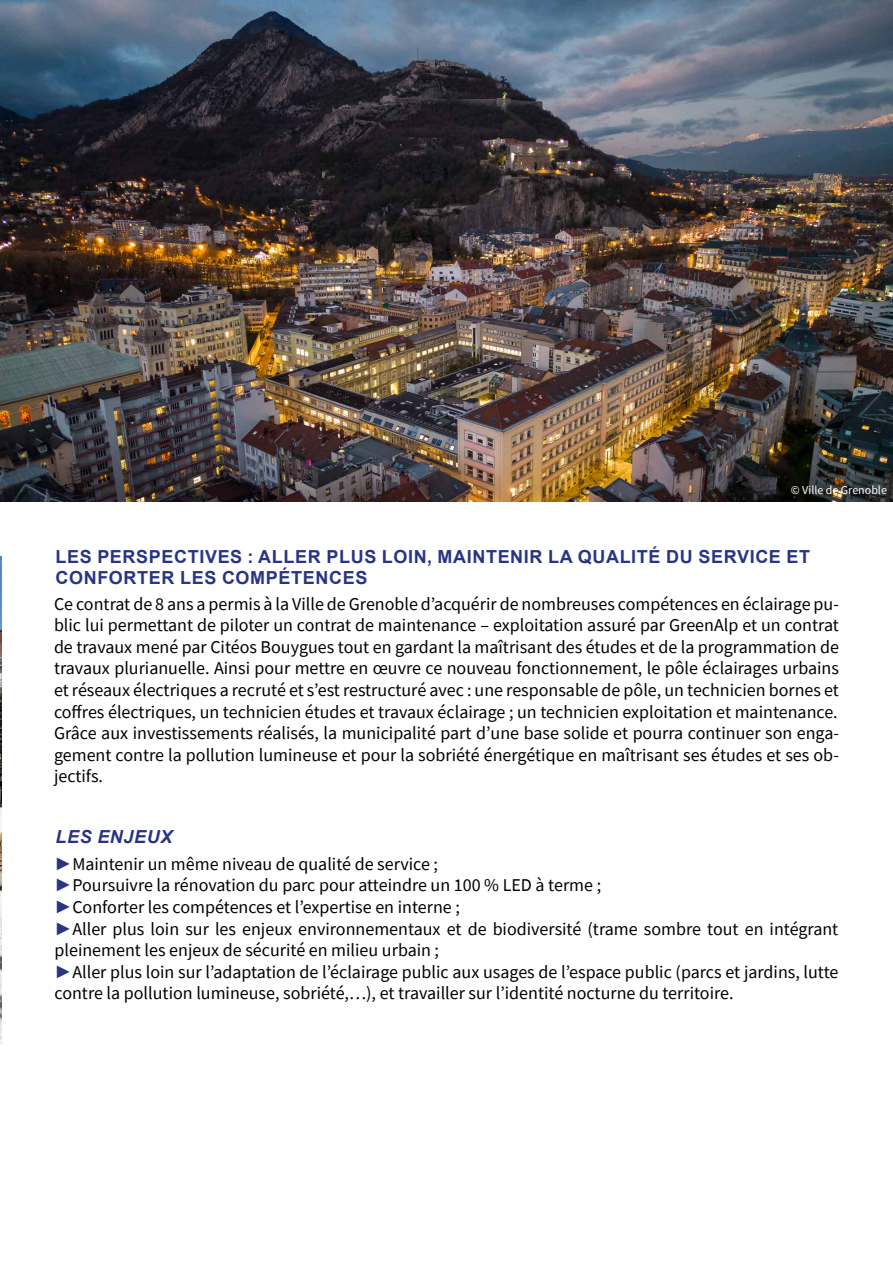
<style>
.page{position:relative;width:893px;height:1263px;background:#fff}
.page>*{position:absolute;margin:0;border:0;box-sizing:border-box;transform-origin:0 0}
.t1{font:18px/21.6px "Source Sans Pro";color:#000}
.t2{font:700 18px/21.6px "Arial";letter-spacing:.035em;color:#283583}
.t3{font:italic 700 18px "Arial";letter-spacing:.035em;color:#283583}
.t4{font:12px "Source Sans Pro";color:#fff}
.s1{font-family:"Arial";font-weight:900;color:#283583}
</style>
<div class="page">
<img style="left:0;top:0;width:893px;height:501px">
<img style="left:0;top:557px;width:1px;height:487px">
<p class="t4" style="left:791px;top:483px;width:98px">© Ville de Grenoble</p>
<p class="t2" style="left:55px;top:546px;width:756px">LES PERSPECTIVES : ALLER PLUS LOIN, MAINTENIR LA QUALITÉ DU SERVICE ET<br>CONFORTER LES COMPÉTENCES</p>
<p class="t1" style="left:54px;top:593px;width:787px;text-align:justify">Ce contrat de 8 ans a permis à la Ville de Grenoble d’acquérir de nombreuses compétences en éclairage pu&shy;blic lui permettant de piloter un contrat de maintenance – exploitation assuré par GreenAlp et un contrat de travaux mené par Citéos Bouygues tout en gardant la maîtrisant des études et de la programmation de travaux plurianuelle. Ainsi pour mettre en œuvre ce nouveau fonctionnement, le pôle éclairages urbains et réseaux électriques a recruté et s’est restructuré avec : une responsable de pôle, un technicien bornes et coffres électriques, un technicien études et travaux éclairage ; un technicien exploitation et maintenance.<br>Grâce aux investissements réalisés, la municipalité part d’une base solide et pourra continuer son enga&shy;gement contre la pollution lumineuse et pour la sobriété énergétique en maîtrisant ses études et ses ob&shy;jectifs.</p>
<p class="t3" style="left:55px;top:825px;width:119px">LES ENJEUX</p>
<p class="t1" style="left:55px;top:853px;width:785px"><span class="s1">►</span>Maintenir un même niveau de qualité de service ;<br><span class="s1">►</span>Poursuivre la rénovation du parc pour atteindre un 100 % LED à terme ;<br><span class="s1">►</span>Conforter les compétences et l’expertise en interne ;<br><span class="s1">►</span>Aller plus loin sur les enjeux environnementaux et de biodiversité (trame sombre tout en intégrant pleinement les enjeux de sécurité en milieu urbain ;<br><span class="s1">►</span>Aller plus loin sur l’adaptation de l’éclairage public aux usages de l’espace public (parcs et jardins, lutte contre la pollution lumineuse, sobriété,…), et travailler sur l’identité nocturne du territoire.</p>
</div>
